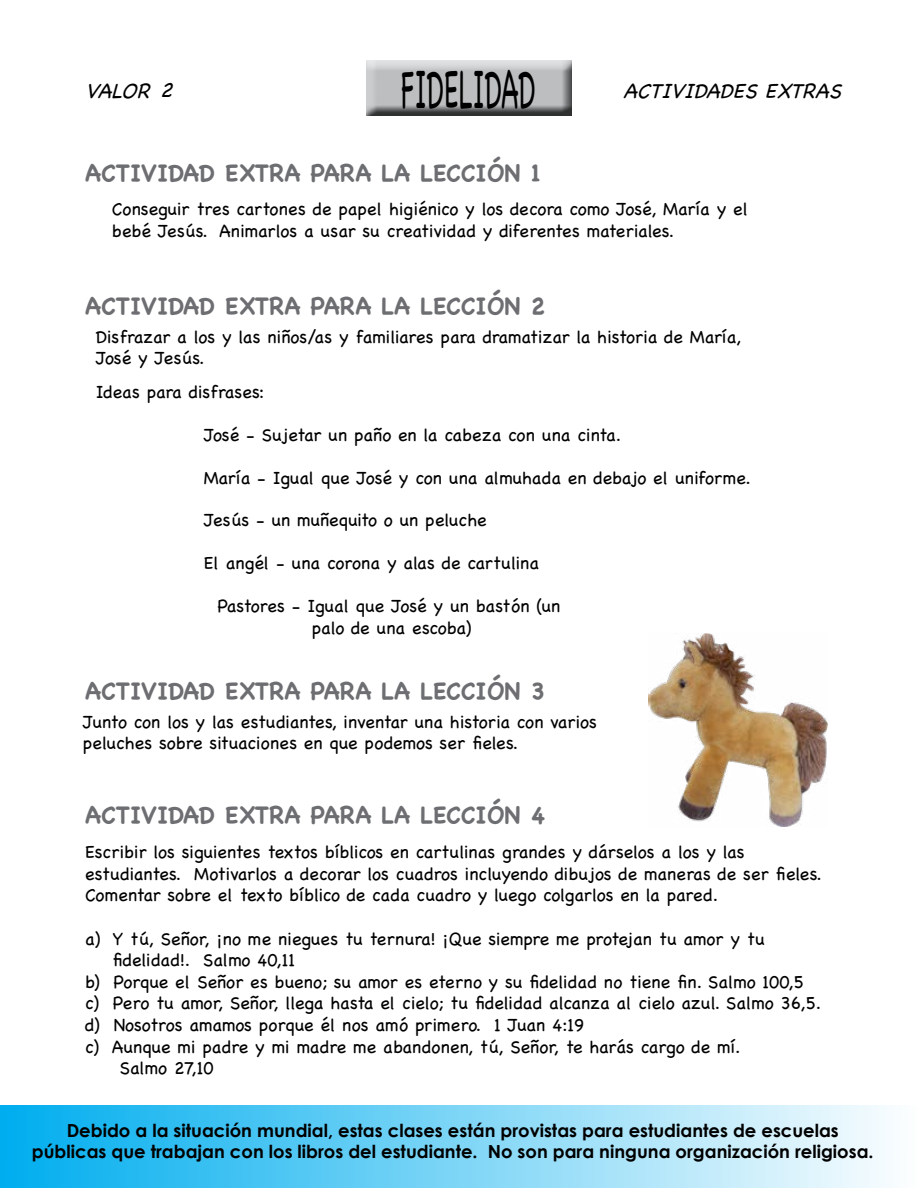
<style>
.page{position:relative;width:918px;height:1188px;background:#fff}
.page>*{position:absolute;margin:0;border:0;box-sizing:border-box;transform-origin:0 0}
.t1{font:55.2px "Chalkboard";color:#000;scale:.49 1}
.t2{font:700 24px "Chalkboard";color:#6d6e71}
.t3{font:italic 21px "Chalkboard";color:#000}
.t4{font:18px/21.6px "Chalkboard";color:#000}
.t5{font:700 18px/21.6px "Century Gothic";color:#000;text-align:center}
</style>
<div class="page">
<div style="left:0;top:1105px;width:918px;height:83px;background:linear-gradient(to right,#00adee,#fdfefe)"></div>
<div style="left:360px;top:53px;width:223px;height:63px;background:#000;opacity:.75"></div>
<img style="left:648px;top:634px;width:180px;height:192px">
<h1 class="t1" style="left:401px;top:57px;width:276px">FIDELIDAD</h1>
<p class="t3" style="left:85px;top:79px;width:98px">VALOR 2</p>
<p class="t3" style="left:623px;top:79px;width:229px">ACTIVIDADESEXTRAS</p>
<h2 class="t2" style="left:85px;top:159px;width:457px">ACTIVIDAD EXTRA PARA LA LECCIÓN 1</h2>
<p class="t4" style="left:112px;top:198px;width:638px">Conseguir tres cartones de papel higiénico y los decora como José, María y el bebé Jesús. Animarlos a usar su creatividad y diferentes materiales.</p>
<h2 class="t2" style="left:85px;top:291px;width:462px">ACTIVIDAD EXTRA PARA LA LECCIÓN 2</h2>
<p class="t4" style="left:96px;top:325px;width:647px">Disfrazar a los y las niños/as y familiares para dramatizar la historia de María,<br>José y Jesús.</p>
<p class="t4" style="left:96px;top:381px;width:170px">Ideas para disfrases:</p>
<p class="t4" style="left:204px;top:424px;width:419px">José - Sujetar un paño en la cabeza con una cinta.</p>
<p class="t4" style="left:204px;top:467px;width:549px">María - Igual que José y con una almuhada en debajo el uniforme.</p>
<p class="t4" style="left:204px;top:509px;width:284px">Jesús - un muñequito o un peluche</p>
<p class="t4" style="left:204px;top:552px;width:337px">El angél - una corona y alas de cartulina</p>
<p class="t4" style="left:217px;top:595px;width:345px;text-align:center">Pastores - Igual que José y un bastón (un palo de una escoba)</p>
<h2 class="t2" style="left:85px;top:676px;width:462px">ACTIVIDAD EXTRA PARA LA LECCIÓN 3</h2>
<p class="t4" style="left:83px;top:711px;width:515px">Junto con los y las estudiantes, inventar una historia con varios peluches sobre situaciones en que podemos ser fieles.</p>
<h2 class="t2" style="left:85px;top:801px;width:462px">ACTIVIDAD EXTRA PARA LA LECCIÓN 4</h2>
<p class="t4" style="left:85px;top:841px;width:738px">Escribir los siguientes textos bíblicos en cartulinas grandes y dárselos a los y las estudiantes. Motivarlos a decorar los cuadros incluyendo dibujos de maneras de ser fieles.<br>Comentar sobre el texto bíblico de cada cuadro y luego colgarlos en la pared.</p>
<p class="t4" style="left:85px;top:928px;width:681px">a) Y tú, Señor, ¡no me niegues tu ternura! ¡Que siempre me protejan tu amor y tu</p>
<p class="t4" style="left:113px;top:949px;width:184px">fidelidad!. Salmo 40,11</p>
<p class="t4" style="left:85px;top:971px;width:720px">b) Porque el Señor es bueno; su amor es eterno y su fidelidad no tiene fin. Salmo 100,5</p>
<p class="t4" style="left:85px;top:992px;width:737px">c) Pero tu amor, Señor, llega hasta el cielo; tu fidelidad alcanza al cielo azul. Salmo 36,5.</p>
<p class="t4" style="left:85px;top:1014px;width:501px">d) Nosotros amamos porque él nos amó primero. 1 Juan 4:19</p>
<p class="t4" style="left:85px;top:1036px;width:657px">c) Aunque mi padre y mi madre me abandonen, tú, Señor, te harás cargo de mí.</p>
<p class="t4" style="left:119px;top:1057px;width:96px">Salmo 27,10</p>
<p class="t5" style="left:32px;top:1119px;width:843px">Debido a la situación mundial, estas clases están provistas para estudiantes de escuelas públicas que trabajan con los libros del estudiante. No son para ninguna organización religiosa.</p>
</div>
